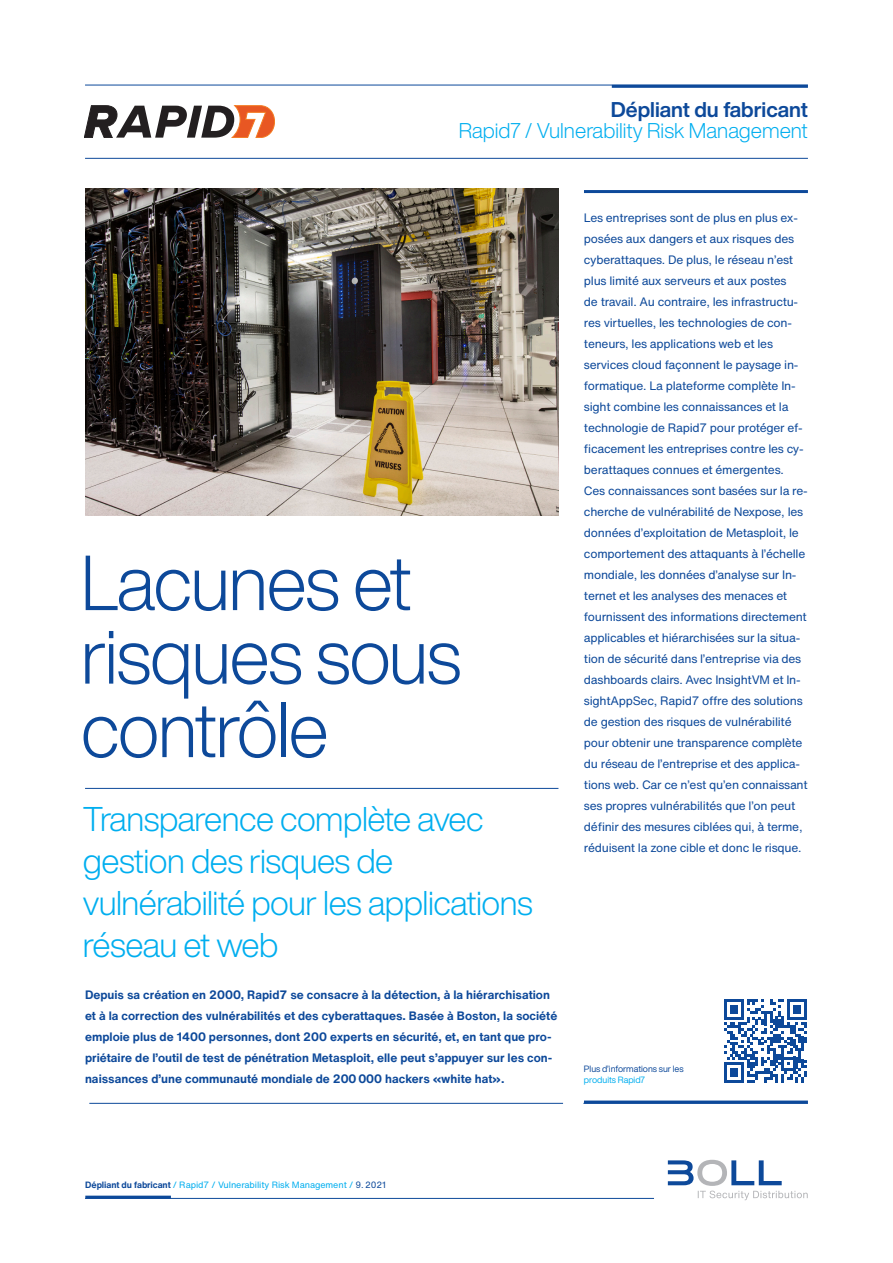
<style>
.page{position:relative;width:893px;height:1263px;background:#fff}
.page>*{position:absolute;margin:0;border:0;box-sizing:border-box;transform-origin:0 0}
.t1{font:300 76.5px/73.5px "Helvetica Now Display";letter-spacing:-.02em;color:#0d499a}
.t2{font:300 33.75px/42px "Helvetica Now Display";letter-spacing:-.015em;color:#00aeef}
.t3{font:300 21px "Helvetica Now Display";color:#00aeef}
.t4{font:700 21px "Helvetica Now Display";color:#0d499a}
.t5{font:12px/21px "Helvetica Now Text";letter-spacing:-.02em;color:#0d499a}
.t6{font:700 12px/21px "Helvetica Now Text";color:#0d499a}
.t7{font:9px "Helvetica Now Text";letter-spacing:-.01em;color:#00aeef}
.t8{font:9px/10.5px "Helvetica Now Display";color:#0d499a}
.s1{color:#00aeef}
.s2{font-weight:700;color:#0d499a}
.s3{color:#0d499a}
</style>
<div class="page">
<hr style="left:85px;top:1198px;width:569px;height:1px;background:#0d499a">
<hr style="left:85px;top:1195px;width:86px;height:3px;background:#0d499a">
<hr style="left:584px;top:190px;width:224px;height:3px;background:#0d499a">
<hr style="left:85px;top:788px;width:473px;height:1px;background:#0d499a">
<hr style="left:89px;top:1103px;width:474px;height:1px;background:#0d499a">
<hr style="left:583px;top:1103px;width:225px;height:1px;background:#0d499a">
<hr style="left:584px;top:1100px;width:224px;height:3px;background:#0d499a">
<svg style="left:668px;top:1160px;width:140px;height:40px"></svg>
<hr style="left:85px;top:85px;width:723px;height:1px;background:#0d499a">
<hr style="left:85px;top:158px;width:723px;height:1px;background:#0d499a">
<hr style="left:612px;top:85px;width:196px;height:3px;background:#0d499a">
<svg style="left:84px;top:106px;width:191px;height:32px"></svg>
<img style="left:85px;top:189px;width:473px;height:327px">
<svg style="left:724px;top:999px;width:83px;height:83px"></svg>
<p class="t4" style="left:611px;top:95px;width:199px">Dépliant du fabricant</p>
<p class="t3" style="left:459px;top:116px;width:351px">Rapid7 / Vulnerability Risk Management</p>
<p class="t1" style="left:81px;top:545px;width:382px">Lacunes et risques sous contrôle</p>
<p class="t2" style="left:83px;top:797px;width:402px">Transparence complète avec</p>
<p class="t2" style="left:83px;top:839px;width:312px">gestion des risques de</p>
<p class="t2" style="left:83px;top:881px;width:451px">vulnérabilité pour les applications réseau et web</p>
<p class="t6" style="left:85px;top:983px;width:474px">Depuis sa création en 2000, Rapid7 se consacre à la détection, à la hiérarchisation et à la correction des vulnérabilités et des cyberattaques. Basée à Boston, la société emploie plus de 1400 personnes, dont 200 experts en sécurité, et, en tant que pro&shy;priétaire de l’outil de test de pénétration Metasploit, elle peut s’appuyer sur les con&shy;naissances d’une communauté mondiale de 200 000 hackers «white hat».</p>
<p class="t5" style="left:584px;top:206px;width:225px">Les entreprises sont de plus en plus ex&shy;posées aux dangers et aux risques des cyberattaques. De plus, le réseau n’est plus limité aux serveurs et aux postes<br>de travail. Au contraire, les infrastructu&shy;res virtuelles, les technologies de con&shy;teneurs, les applications web et les services cloud façonnent le paysage in&shy;formatique. La plateforme complète In&shy;sight combine les connaissances et la technologie de Rapid7 pour protéger ef&shy;ficacement les entreprises contre les cy&shy;berattaques connues et émergentes.<br>Ces connaissances sont basées sur la re&shy;cherche de vulnérabilité de Nexpose, les données d’exploitation de Metasploit, le comportement des attaquants à l’échelle mondiale, les données d’analyse sur In&shy;ternet et les analyses des menaces et fournissent des informations directement applicables et hiérarchisées sur la situa&shy;tion de sécurité dans l’entreprise via des dashboards clairs. Avec InsightVM et In&shy;sightAppSec, Rapid7 offre des solutions de gestion des risques de vulnérabilité pour obtenir une transparence complète du réseau de l’entreprise et des applica&shy;tions web. Car ce n’est qu’en connaissant ses propres vulnérabilités que l’on peut définir des mesures ciblées qui, à terme, réduisent la zone cible et donc le risque.</p>
<p class="t8" style="left:584px;top:1064px;width:101px">Plus d’informations sur les <span class="s1">produits Rapid7</span></p>
<p class="t7" style="left:85px;top:1178px;width:302px"><span class="s2">Dépliant du fabricant</span> / Rapid7 / Vulnerability Risk Management / <span class="s3">9. 2021</span></p>
</div>
